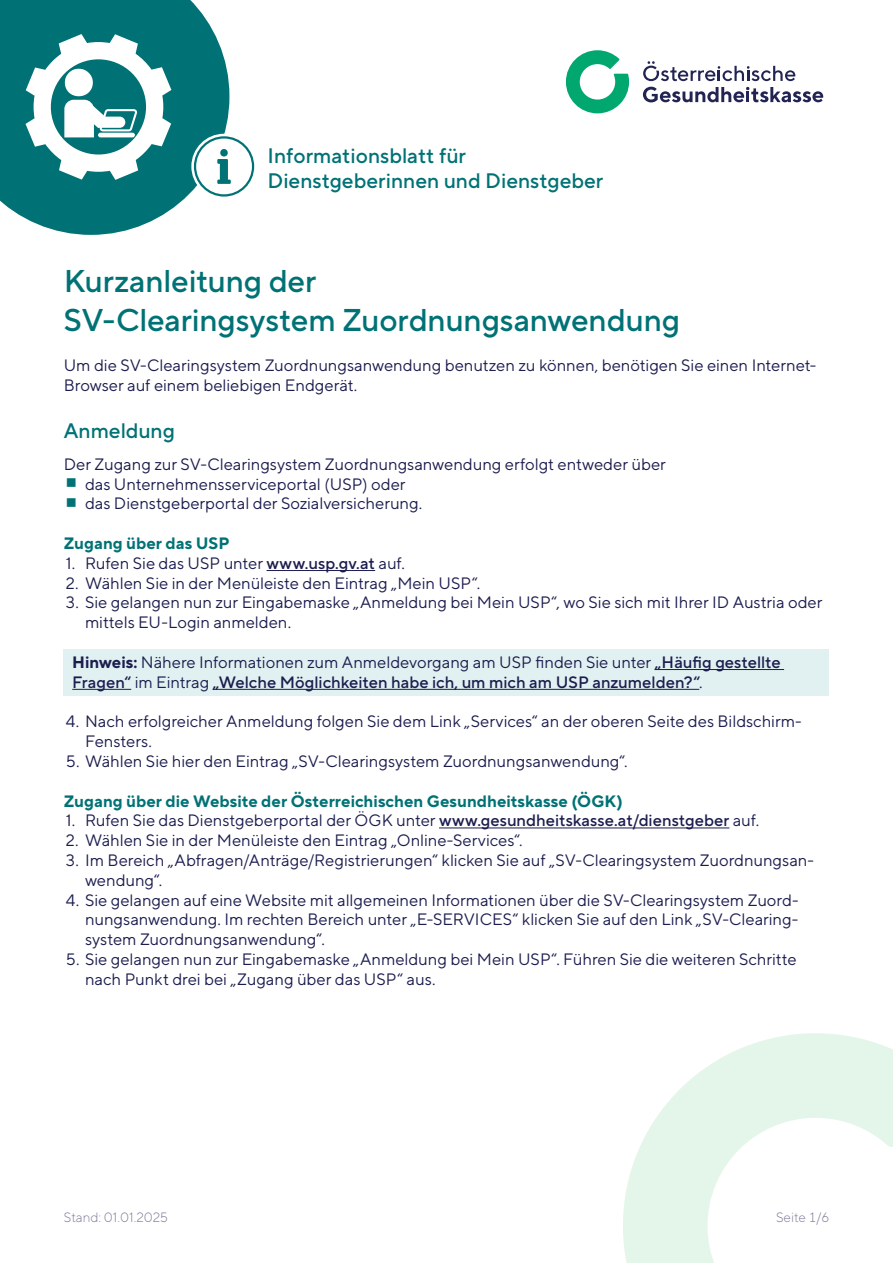
<style>
.page{position:relative;width:893px;height:1263px;background:#fff}
.page>*{position:absolute;margin:0;border:0;box-sizing:border-box;transform-origin:0 0}
.Ueberschrift{font:500 31.5px/39.6px "TT Norms Pro";letter-spacing:-.005em;color:#007275}
.Ueberschrift_2_Versatz{font:500 21px/25.2px "TT Norms Pro";color:#007275}
.Lauftext_Abstand_nach{font:16.5px/19.8px "TT Norms Pro";color:#1c1d4f}
.Lauftext_Schattierung{font:500 16.5px/19.8px "TT Norms Pro";color:#1c1d4f}
.Ueberschrift_3{font:700 16.5px "TT Norms Pro";letter-spacing:.005em;color:#007275}
.Lauftext{font:16.5px "TT Norms Pro";color:#1c1d4f}
.t1{font:300 13.5px "TT Norms Pro";color:#807798}
.s1{font-weight:500}
.s2{font-weight:700}
.s3{font-weight:400}
</style>
<div class="page">
<svg style="left:0;top:0;width:229px;height:235px;fill:#007275"></svg>
<svg style="left:26px;top:34px;width:145px;height:146px"></svg>
<svg style="left:623px;top:1033px;width:270px;height:230px"></svg>
<svg style="left:566px;top:50px;width:63px;height:63px"></svg>
<svg style="left:643px;top:87px;width:180px;height:15px"></svg>
<svg style="left:643px;top:61px;width:152px;height:20px"></svg>
<div style="left:191px;top:134px;width:66px;height:65px;border:4px solid #fff;border-radius:50%"></div>
<div style="left:195px;top:137px;width:58px;height:58px;background:#fff;border-radius:50%"></div>
<div style="left:194px;top:136px;width:60px;height:61px;border:2px solid #007275;border-radius:50%"></div>
<svg style="left:217px;top:149px;width:14px;height:35px"></svg>
<hr style="left:267px;top:570px;width:108px;height:1px;background:#1c1d4f">
<div style="left:64px;top:650px;width:765px;height:46px;background:#e1f0f0"></div>
<hr style="left:655px;top:669px;width:129px;height:1px;background:#1c1d4f">
<hr style="left:72px;top:689px;width:59px;height:1px;background:#1c1d4f">
<hr style="left:213px;top:689px;width:486px;height:1px;background:#1c1d4f">
<hr style="left:439px;top:827px;width:290px;height:1px;background:#1c1d4f">
<p class="Ueberschrift_2_Versatz" style="left:268px;top:142px;width:337px">Informationsblatt für<br>Dienstgeberinnen und Dienstgeber</p>
<h1 class="Ueberschrift" style="left:64px;top:260px;width:618px">Kurzanleitung der<br>SV-Clearingsystem Zuordnungsanwendung</h1>
<p class="Lauftext_Abstand_nach" style="left:64px;top:355px;width:754px">Um die SV-Clearingsystem Zuordnungsanwendung benutzen zu können, benötigen Sie einen Internet-<br>Browser auf einem beliebigen Endgerät.</p>
<h2 class="Ueberschrift_2_Versatz" style="left:64px;top:417px;width:113px">Anmeldung</h2>
<p class="Lauftext" style="left:64px;top:453px;width:604px">Der Zugang zur SV-Clearingsystem Zuordnungsanwendung erfolgt entweder über</p>
<p class="Lauftext_Abstand_nach" style="left:85px;top:473px;width:322px">das Unternehmensserviceportal (USP) oder</p>
<p class="Lauftext_Abstand_nach" style="left:85px;top:493px;width:339px">das Dienstgeberportal der Sozialversicherung.</p>
<h3 class="Ueberschrift_3" style="left:64px;top:532px;width:167px">Zugang über das USP</h3>
<p class="Lauftext_Abstand_nach" style="left:66px;top:553px;width:341px">1. Rufen Sie das USP unter <span class="s1">www.usp.gv.at</span> auf.</p>
<p class="Lauftext_Abstand_nach" style="left:66px;top:572px;width:416px">2. Wählen Sie in der Menüleiste den Eintrag „Mein USP“.</p>
<p class="Lauftext_Abstand_nach" style="left:85px;top:592px;width:739px;text-indent:-19px">3. Sie gelangen nun zur Eingabemaske „Anmeldung bei Mein USP“, wo Sie sich mit Ihrer ID Austria oder mittels EU-Login anmelden.</p>
<p class="Lauftext_Schattierung" style="left:72px;top:652px;width:710px"><span class="s2">Hinweis:</span> <span class="s3">Nähere Informationen zum Anmeldevorgang am USP finden Sie unter</span> „Häufig gestellte<br>Fragen“ <span class="s3">im Eintrag</span> „Welche Möglichkeiten habe ich, um mich am USP anzumelden?“<span class="s3">.</span></p>
<p class="Lauftext_Abstand_nach" style="left:85px;top:711px;width:718px;text-indent:-19px">4. Nach erfolgreicher Anmeldung folgen Sie dem Link „Services“ an der oberen Seite des Bildschirm-<br>Fensters.</p>
<p class="Lauftext_Abstand_nach" style="left:66px;top:751px;width:563px">5. Wählen Sie hier den Eintrag „SV-Clearingsystem Zuordnungsanwendung“.</p>
<h3 class="Ueberschrift_3" style="left:64px;top:790px;width:560px">Zugang über die Website der Österreichischen Gesundheitskasse (ÖGK)</h3>
<p class="Lauftext_Abstand_nach" style="left:66px;top:810px;width:695px">1. Rufen Sie das Dienstgeberportal der ÖGK unter <span class="s1">www.gesundheitskasse.at/dienstgeber</span> auf.</p>
<p class="Lauftext_Abstand_nach" style="left:66px;top:830px;width:458px">2. Wählen Sie in der Menüleiste den Eintrag „Online-Services“.</p>
<p class="Lauftext_Abstand_nach" style="left:85px;top:850px;width:730px;text-indent:-19px">3. Im Bereich „Abfragen/Anträge/Registrierungen“ klicken Sie auf „SV-Clearingsystem Zuordnungsan&shy;wendung“.</p>
<p class="Lauftext_Abstand_nach" style="left:85px;top:889px;width:715px;text-align:justify;text-indent:-19px">4. Sie gelangen auf eine Website mit allgemeinen Informationen über die SV-Clearingsystem Zuord&shy;nungsanwendung. Im rechten Bereich unter „E-SERVICES“ klicken Sie auf den Link „SV-Clearing&shy;system Zuordnungsanwendung“.</p>
<p class="Lauftext_Abstand_nach" style="left:85px;top:949px;width:713px;text-indent:-19px">5. Sie gelangen nun zur Eingabemaske „Anmeldung bei Mein USP“. Führen Sie die weiteren Schritte nach Punkt drei bei „Zugang über das USP“ aus.</p>
<p class="t1" style="left:64px;top:1209px;width:106px">Stand: 01.01.2025</p>
<p class="t1" style="left:776px;top:1209px;width:55px">Seite 1/6</p>
</div>
